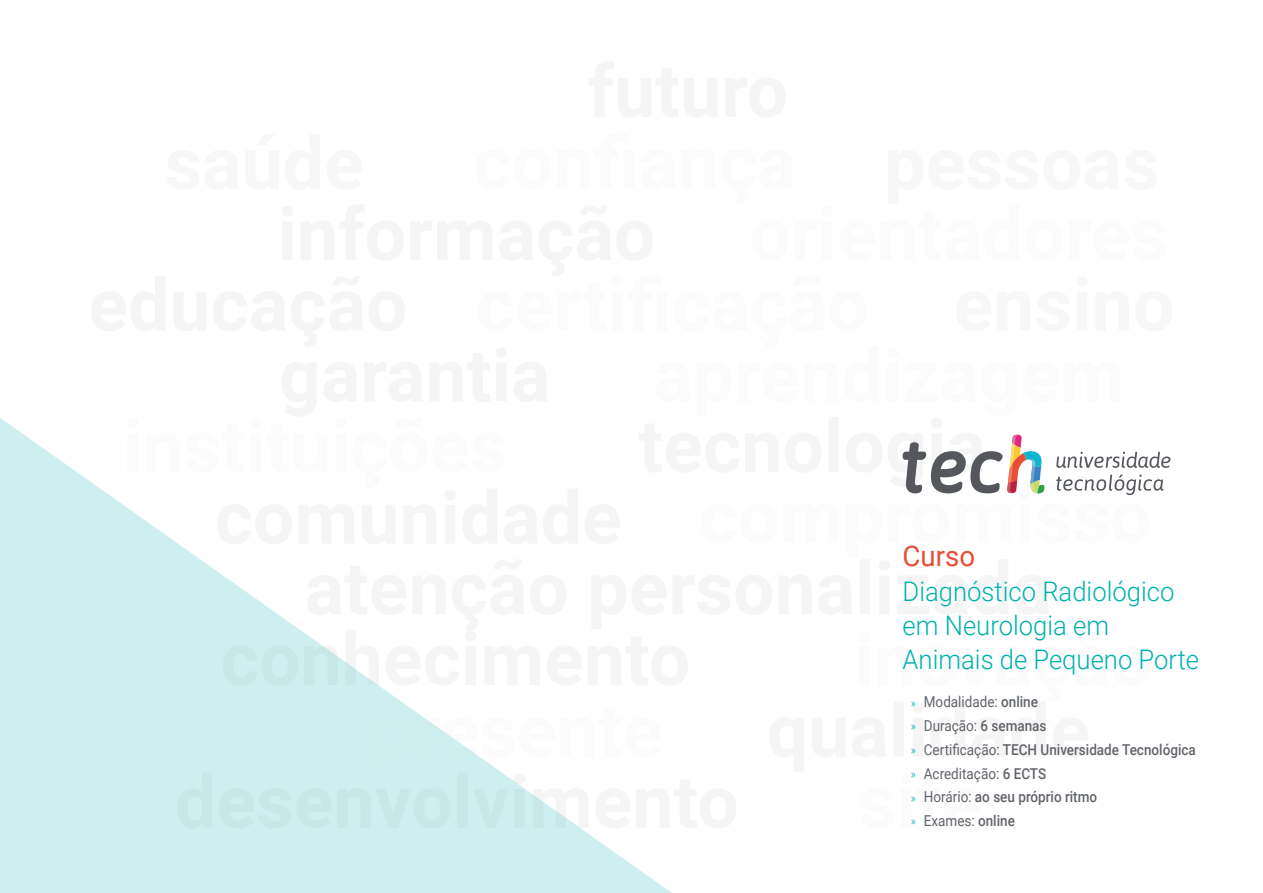
<style>
.page{position:relative;width:1263px;height:893px;background:#fff}
.page>*{position:absolute;margin:0;border:0;box-sizing:border-box;transform-origin:0 0}
.t1{font:28.5px "Roboto";color:#e94d35}
.t2{font:300 27px/34.2px "Roboto";color:#00b2af;scale:.95 1}
.t3{font:500 15px/23.7px "Roboto";color:#61646a;scale:.9 1}
.s1{font-family:"Myriad Pro";font-weight:400;font-size:12px;color:#00b2af}
.s2{font-weight:400}
</style>
<div class="page">
<svg style="left:0;top:418px;width:672px;height:475px;background:#d3f1f1"></svg>
<svg style="left:307px;top:559px;width:365px;height:71px"></svg>
<svg style="left:223px;top:630px;width:449px;height:56px"></svg>
<svg style="left:177px;top:709px;width:495px;height:119px"></svg>
<svg style="left:91px;top:418px;width:1080px;height:140px"></svg>
<h1 class="t1" style="left:902px;top:536px;width:74px">Curso</h1>
<h2 class="t2" style="left:902px;top:573px;width:314px">Diagnóstico Radiológico em Neurologia em<br>Animais de Pequeno Porte</h2>
<p class="t3" style="left:911px;top:690px;width:318px"><span class="s1">»</span> <span class="s2">Modalidade:</span> online<br><span class="s1">»</span> <span class="s2">Duração:</span> 6 semanas<br><span class="s1">»</span> <span class="s2">Certificação:</span> TECH Universidade Tecnológica <span class="s1">»</span> <span class="s2">Acreditação:</span> 6 ECTS<br><span class="s1">»</span> <span class="s2">Horário:</span> ao seu próprio ritmo<br><span class="s1">»</span> <span class="s2">Exames:</span> online</p>
</div>
